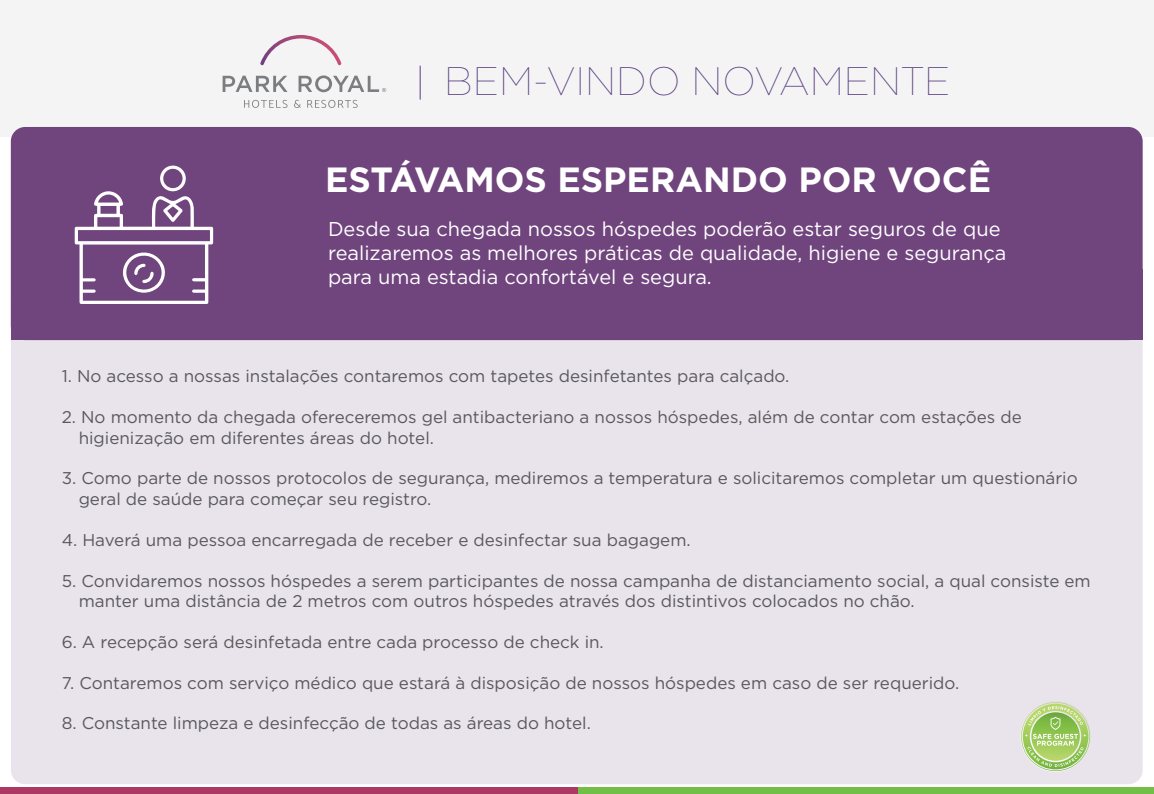
<style>
.page{position:relative;width:1154px;height:794px;background:#fff}
.page>*{position:absolute;margin:0;border:0;box-sizing:border-box;transform-origin:0 0}
.t1{font:100 39.7px "Gotham";color:#573c81}
.t2{font:700 35px "Gotham";color:#fff}
.t3{font:20px/24px "Gotham";color:#fff}
.t4{font:17px/20.4px "Gotham";color:#58595b}
</style>
<div class="page">
<div style="left:0;top:0;width:1153px;height:136px;background:#f4f4f4"></div>
<div style="left:577px;top:788px;width:576px;height:6px;background:#73be44"></div>
<div style="left:0;top:788px;width:577px;height:6px;background:#ac3964"></div>
<div style="left:11px;top:127px;width:1131px;height:213px;background:#70447d;border-radius:14px"></div>
<div style="left:11px;top:289px;width:1131px;height:495px;background:#e9e3eb;border-radius:14px"></div>
<div style="left:11px;top:269px;width:1131px;height:71px;background:#70447d"></div>
<svg style="left:75px;top:165px;width:138px;height:139px"></svg>
<svg style="left:1021px;top:702px;width:69px;height:69px"></svg>
<svg style="left:294px;top:100px;width:7px;height:8px"></svg>
<svg style="left:307px;top:100px;width:50px;height:8px"></svg>
<svg style="left:244px;top:100px;width:43px;height:8px"></svg>
<svg style="left:222px;top:76px;width:65px;height:16px"></svg>
<svg style="left:260px;top:35px;width:81px;height:30px"></svg>
<svg style="left:298px;top:75px;width:88px;height:17px"></svg>
<hr style="left:419px;top:66px;width:1px;height:34px;background:#573c81">
<h1 class="t1" style="left:444px;top:57px;width:508px">BEM-VINDO NOVAMENTE</h1>
<h2 class="t2" style="left:325px;top:156px;width:667px">ESTÁVAMOS ESPERANDO POR VOCÊ</h2>
<p class="t3" style="left:328px;top:216px;width:680px">Desde sua chegada nossos hóspedes poderão estar seguros de que realizaremos as melhores práticas de qualidade, higiene e segurança para uma estadia confortável e segura.</p>
<p class="t4" style="left:62px;top:366px;width:729px">1. No acesso a nossas instalações contaremos com tapetes desinfetantes para calçado.</p>
<p class="t4" style="left:79px;top:407px;width:944px;text-indent:-17px">2. No momento da chegada ofereceremos gel antibacteriano a nossos hóspedes, além de contar com estações de higienização em diferentes áreas do hotel.</p>
<p class="t4" style="left:79px;top:468px;width:1000px;text-indent:-17px">3. Como parte de nossos protocolos de segurança, mediremos a temperatura e solicitaremos completar um questionário geral de saúde para começar seu registro.</p>
<p class="t4" style="left:62px;top:529px;width:630px">4. Haverá uma pessoa encarregada de receber e desinfectar sua bagagem.</p>
<p class="t4" style="left:79px;top:570px;width:1013px;text-indent:-17px">5. Convidaremos nossos hóspedes a serem participantes de nossa campanha de distanciamento social, a qual consiste em manter uma distância de 2 metros com outros hóspedes através dos distintivos colocados no chão.</p>
<p class="t4" style="left:62px;top:631px;width:543px">6. A recepção será desinfetada entre cada processo de check in.</p>
<p class="t4" style="left:62px;top:672px;width:899px">7. Contaremos com serviço médico que estará à disposição de nossos hóspedes em caso de ser requerido.</p>
<p class="t4" style="left:62px;top:713px;width:530px">8. Constante limpeza e desinfecção de todas as áreas do hotel.</p>
</div>
